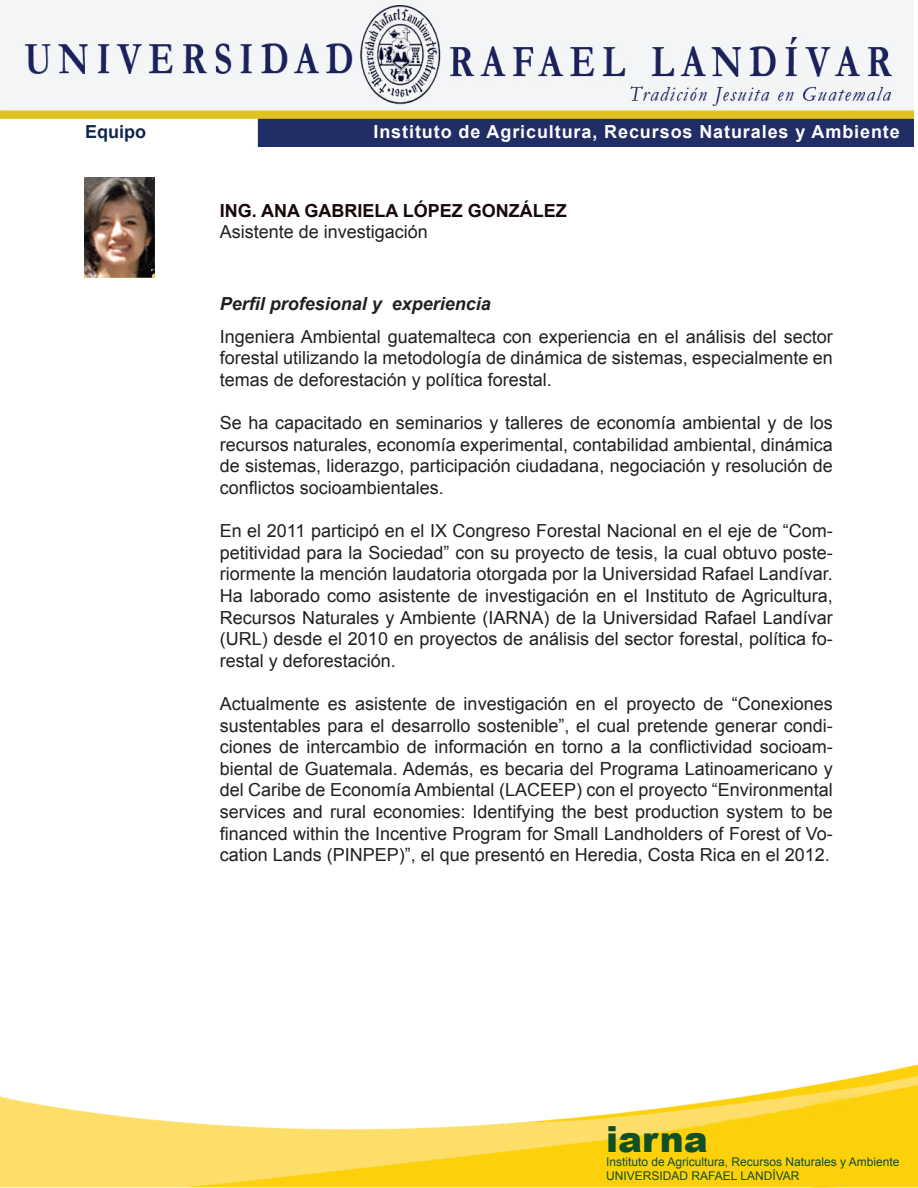
<style>
.page{position:relative;width:918px;height:1188px;background:#fff}
.page>*{position:absolute;margin:0;border:0;box-sizing:border-box;transform-origin:0 0}
.t1{font:900 36px "Arial";color:#114f27}
.t2{font:18px/21.6px "Arial";color:#231f20;text-align:justify}
.t3{font:700 18px "Arial";letter-spacing:.05em;color:#fff}
.t4{font:italic 700 18px "Arial";color:#231f20}
.t5{font:700 18px "Arial";color:#17090a}
.t6{font:700 18px "Arial";color:#12274c}
.t7{font:12px/14.4px "Arial";color:#114f27}
</style>
<div class="page">
<img style="left:0;top:1063px;width:918px;height:125px">
<img style="left:0;top:0;width:914px;height:147px">
<img style="left:85px;top:177px;width:70px;height:101px">
<p class="t6" style="left:85px;top:120px;width:63px">Equipo</p>
<p class="t3" style="left:374px;top:120px;width:528px">Instituto de Agricultura, Recursos Naturales y Ambiente</p>
<p class="t5" style="left:220px;top:199px;width:349px">ING. ANA GABRIELA LÓPEZ GONZÁLEZ</p>
<p class="t2" style="left:220px;top:222px;width:210px">Asistente de investigación</p>
<p class="t4" style="left:220px;top:292px;width:273px">Perfil profesional y experiencia</p>
<p class="t2" style="left:220px;top:326px;width:615px">Ingeniera Ambiental guatemalteca con experiencia en el análisis del sector forestal utilizando la metodología de dinámica de sistemas, especialmente en temas de deforestación y política forestal.</p>
<p class="t2" style="left:220px;top:412px;width:615px">Se ha capacitado en seminarios y talleres de economía ambiental y de los recursos naturales, economía experimental, contabilidad ambiental, dinámica de sistemas, liderazgo, participación ciudadana, negociación y resolución de conflictos socioambientales.</p>
<p class="t2" style="left:220px;top:520px;width:615px">En el 2011 participó en el IX Congreso Forestal Nacional en el eje de “Com&shy;petitividad para la Sociedad” con su proyecto de tesis, la cual obtuvo poste&shy;riormente la mención laudatoria otorgada por la Universidad Rafael Landívar.<br>Ha laborado como asistente de investigación en el Instituto de Agricultura, Recursos Naturales y Ambiente (IARNA) de la Universidad Rafael Landívar (URL) desde el 2010 en proyectos de análisis del sector forestal, política fo&shy;restal y deforestación.</p>
<p class="t2" style="left:220px;top:693px;width:615px">Actualmente es asistente de investigación en el proyecto de “Conexiones sustentables para el desarrollo sostenible”, el cual pretende generar condi&shy;ciones de intercambio de información en torno a la conflictividad socioam&shy;biental de Guatemala. Además, es becaria del Programa Latinoamericano y del Caribe de Economía Ambiental (LACEEP) con el proyecto “Environmental services and rural economies: Identifying the best production system to be financed within the Incentive Program for Small Landholders of Forest of Vo&shy;cation Lands (PINPEP)”, el que presentó en Heredia, Costa Rica en el 2012.</p>
<h1 class="t1" style="left:606px;top:1113px;width:103px">iarna</h1>
<p class="t7" style="left:606px;top:1155px;width:295px">Instituto de Agricultura, Recursos Naturales y Ambiente<br>UNIVERSIDAD RAFAEL LANDÍVAR</p>
</div>
